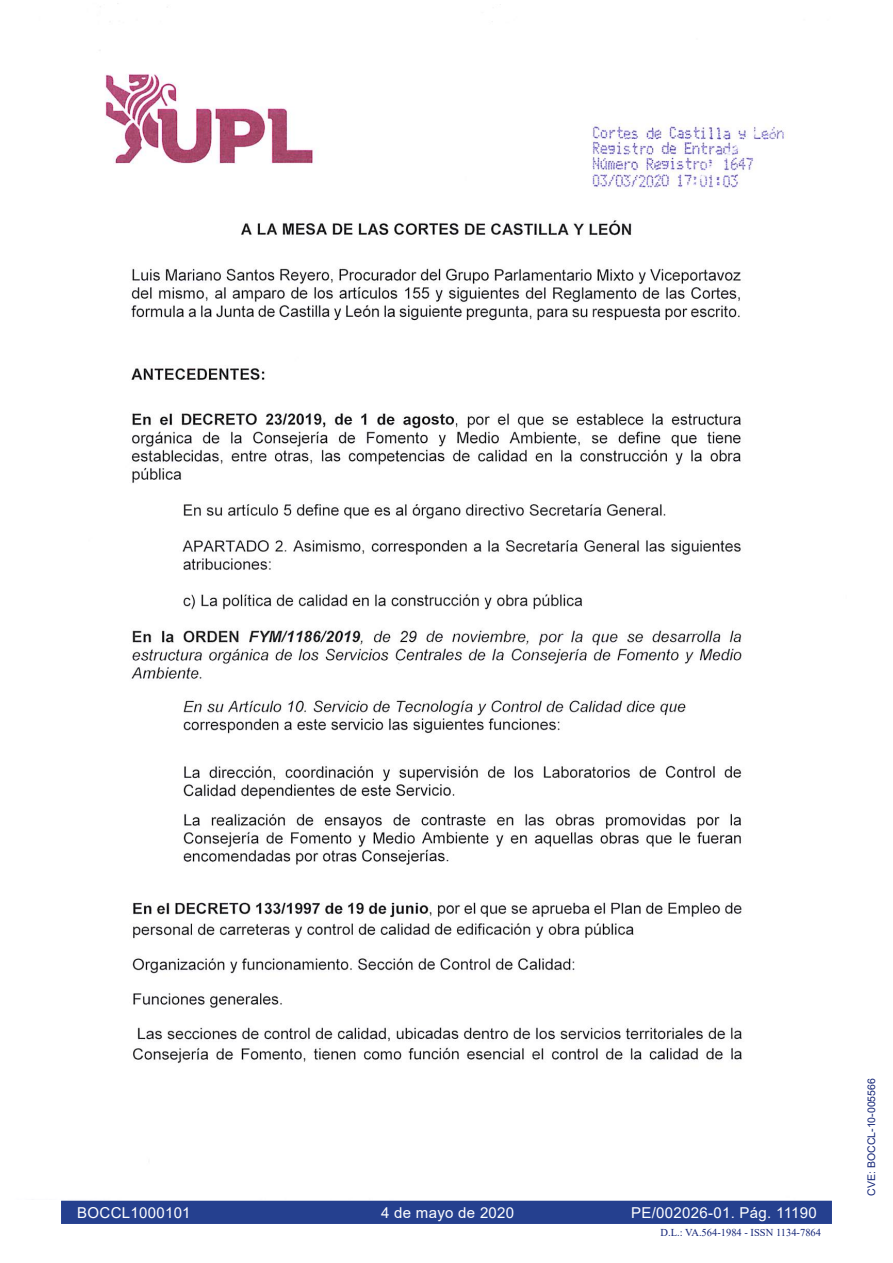
<style>
.page{position:relative;width:893px;height:1263px;background:#fff}
.page>*{position:absolute;margin:0;border:0;box-sizing:border-box;transform-origin:0 0}
.E_CVE{font:15px "Arial";letter-spacing:.02em;color:#fff}
.t1{font:10.5px "Times New Roman";color:#132477}
.t2{font:10.5px "Arial";color:#132477}
</style>
<div class="page">
<div style="left:60px;top:1200px;width:773px;height:25px;background:#25408f"></div>
<div style="left:60px;top:1199px;width:773px;height:26px;border:2px solid #fff"></div>
<img style="left:60px;top:3px;width:773px;height:1197px">
<p class="E_CVE" style="left:77px;top:1202px;width:115px">BOCCL1000101</p>
<p class="E_CVE" style="left:381px;top:1202px;width:135px">4 de mayo de 2020</p>
<p class="E_CVE" style="left:631px;top:1202px;width:187px">PE/002026-01. Pág. 11190</p>
<p class="t1" style="left:661px;top:1225px;width:162px">D.L.: VA.564-1984 - ISSN 1134-7864</p>
<p class="t2" style="left:864px;top:1195px;width:119px;rotate:-90deg">CVE: BOCCL-10-005566</p>
</div>
